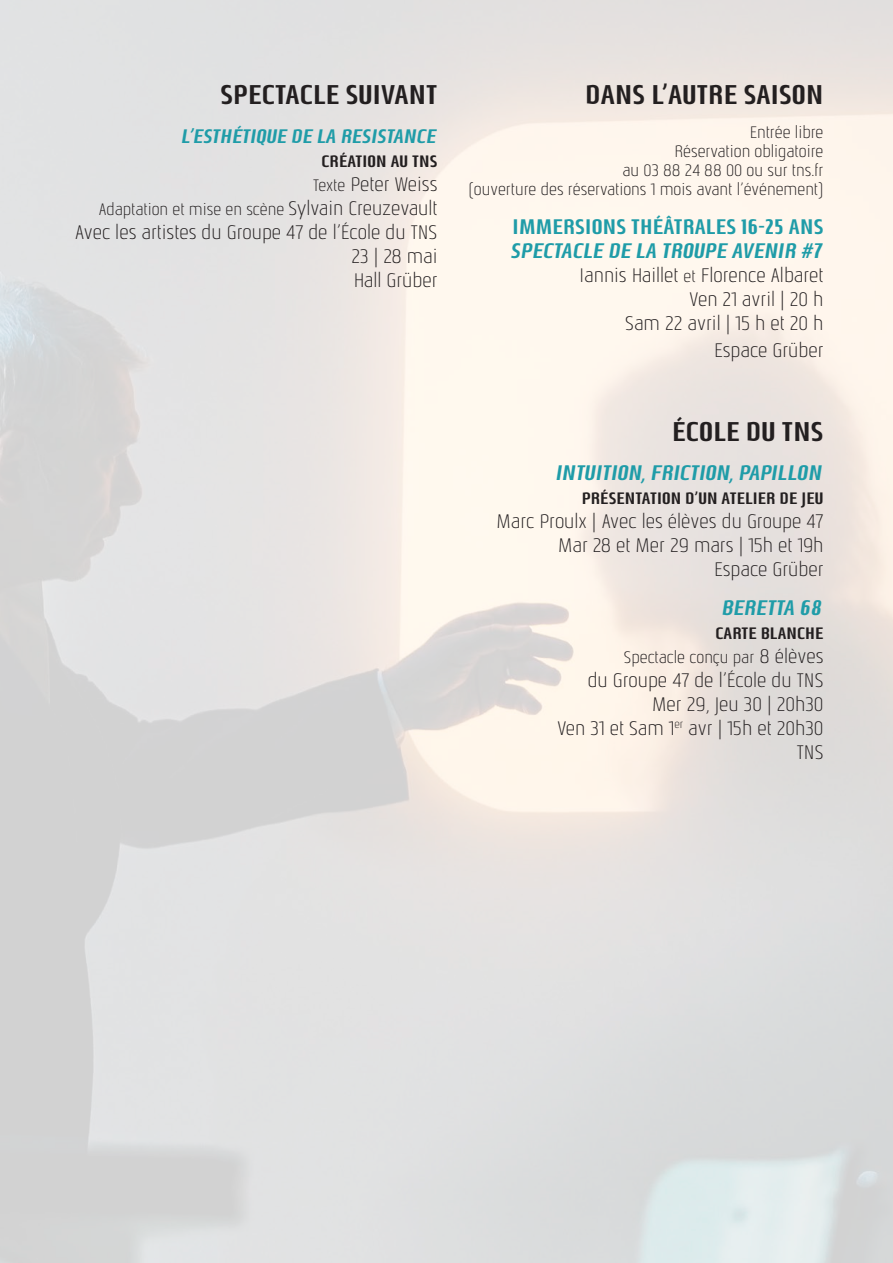
<style>
.page{position:relative;width:893px;height:1263px;background:#fff}
.page>*{position:absolute;margin:0;border:0;box-sizing:border-box;transform-origin:0 0}
.t1{font:700 27px "Nautikka";letter-spacing:.01em;color:#231f20}
.t2{font:700 21px/24px "Nautikka";letter-spacing:.01em;color:#1f9ca8}
.t3{font:italic 700 21px "Nautikka";letter-spacing:.01em;color:#1f9ca8}
.t4{font:300 19.5px/24px "Nautikka";color:#231f20;text-align:right}
.t5{font:italic 700 19.5px "Nautikka";letter-spacing:.01em;color:#1f9ca8}
.t6{font:300 16.5px/19px "Nautikka";color:#231f20;text-align:right}
.t7{font:700 16.5px "Nautikka";letter-spacing:.01em;color:#231f20}
.s1{font-size:16.5px}
.s2{font-size:19.5px}
.s3{font-style:italic}
.s4{font-weight:700}
</style>
<div class="page">
<p class="t1" style="left:220px;top:77px;width:218px">SPECTACLE SUIVANT</p>
<p class="t5" style="left:183px;top:124px;width:256px">L’ESTHÉTIQUE DE LA RESISTANCE</p>
<p class="t7" style="left:321px;top:151px;width:117px">CRÉATION AU TNS</p>
<p class="t4" style="left:313px;top:172px;width:126px"><span class="s1">Texte</span> Peter Weiss</p>
<p class="t6" style="left:99px;top:199px;width:340px">Adaptation et mise en scène <span class="s2">Sylvain Creuzevault</span></p>
<p class="t4" style="left:352px;top:220px;width:87px;text-align:justify;text-indent:-276px">Avec les artistes du Groupe 47 de l’École du TNS 23 | 28 mai Hall Grüber</p>
<p class="t1" style="left:585px;top:77px;width:240px">DANS L’AUTRE SAISON</p>
<p class="t6" style="left:468px;top:122px;width:357px">Entrée libre<br>Réservation obligatoire<br>au 03 88 24 88 00 ou sur tns.fr<br>(ouverture des réservations 1 mois avant l’événement)</p>
<p class="t2" style="left:513px;top:214px;width:312px">IMMERSIONS THÉÂTRALES 16-25 ANS<br><span class="s3">SPECTACLE DE LA TROUPE AVENIR #7</span></p>
<p class="t4" style="left:580px;top:263px;width:245px">Iannis Haillet <span class="s1">et</span> Florence Albaret<br>Ven 21 avril | 20 h<br>Sam 22 avril | 15 h et 20 h</p>
<p class="t4" style="left:714px;top:338px;width:111px">Espace Grüber</p>
<p class="t1" style="left:672px;top:414px;width:153px">ÉCOLE DU TNS</p>
<p class="t3" style="left:557px;top:459px;width:268px">INTUITION, FRICTION, PAPILLON</p>
<p class="t7" style="left:582px;top:487px;width:243px">PRÉSENTATION D’UN ATELIER DE JEU</p>
<p class="t4" style="left:497px;top:509px;width:328px">Marc Proulx | Avec les élèves du Groupe 47<br>Mar 28 et Mer 29 mars | 15h et 19h<br>Espace Grüber</p>
<p class="t3" style="left:724px;top:594px;width:101px">BERETTA 68</p>
<p class="t6" style="left:624px;top:621px;width:201px;line-height:24px"><span class="s4">CARTE BLANCHE<br></span>Spectacle conçu par <span class="s2">8 élèves</span></p>
<p class="t4" style="left:557px;top:668px;width:268px">du Groupe 47 de l’École du TNS<br>Mer 29, Jeu 30 | 20h30<br>Ven 31 et Sam 1<sup>er</sup> avr | 15h et 20h30<br>TNS</p>
</div>
